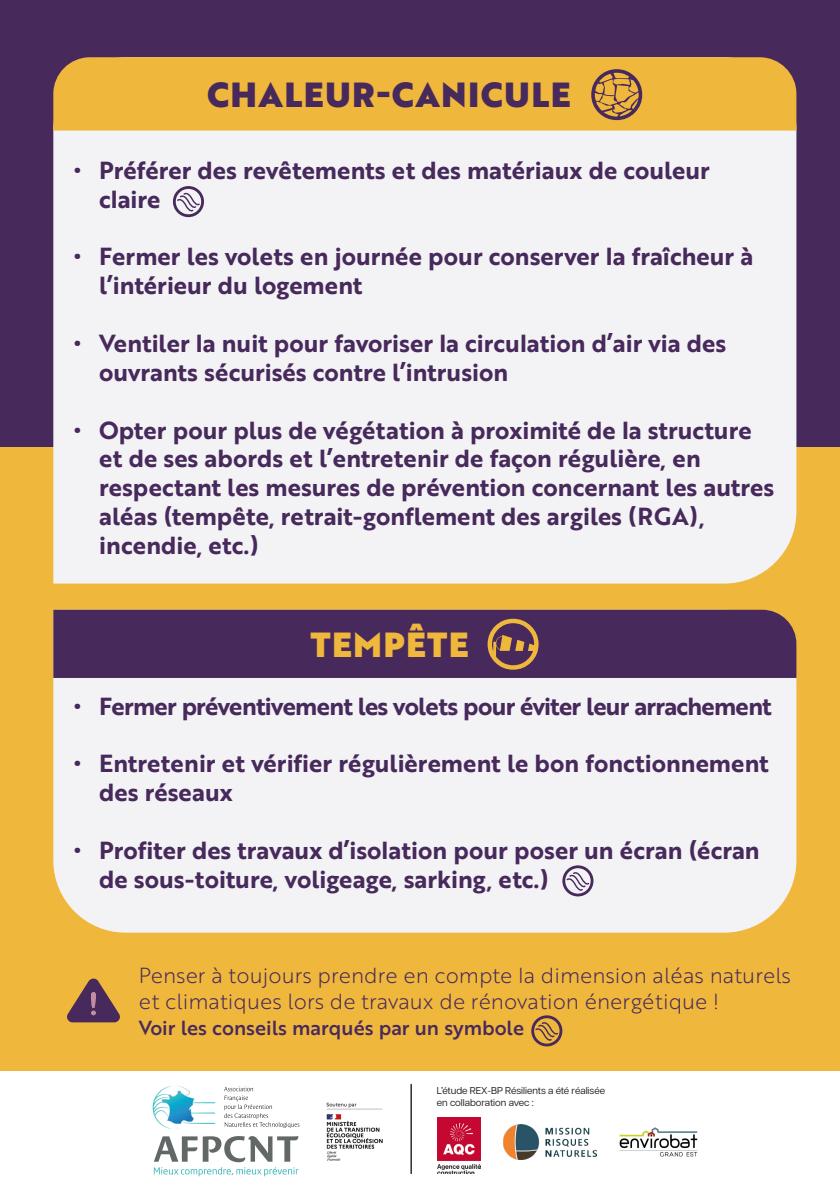
<style>
.page{position:relative;width:840px;height:1191px;background:#fff}
.page>*{position:absolute;margin:0;border:0;box-sizing:border-box;transform-origin:0 0}
.t1{font:51px "Aleagram";color:#f0b73d}
.t2{font:900 34px "Brother 1816";letter-spacing:.04em;color:#47295c}
.t3{font:900 34px "Brother 1816";letter-spacing:.04em;color:#f0b73d}
.t4{font:700 24px/28.8px "Brother 1816";color:#47295c}
.t5{font:700 24px "Brother 1816";letter-spacing:-.03em;color:#47295c}
.t6{font:300 21.2px/25.4px "Brother 1816";color:#47295c}
.t7{font:500 19.8px "Brother 1816";color:#47295c}
.t8{font:9.8px/11.8px "Articulat CF";color:#231f20}
.s1{font-family:"Aleagram";font-weight:400;font-size:51px}
</style>
<div class="page">
<div style="left:0;top:0;width:839px;height:520px;background:#47295c"></div>
<div style="left:0;top:447px;width:839px;height:744px;background:#f0b73d"></div>
<div style="left:53px;top:678px;width:743px;height:254px;background:#f3f3f5"></div>
<div style="left:0;top:1071px;width:839px;height:120px;background:#fff"></div>
<div style="left:53px;top:610px;width:743px;height:68px;background:#47295c"></div>
<div style="left:53px;top:131px;width:743px;height:452px;background:#f3f3f5"></div>
<div style="left:53px;top:57px;width:743px;height:74px;background:#f0b73d"></div>
<svg style="left:67px;top:978px;width:53px;height:44px"></svg>
<svg style="left:565px;top:870px;width:24px;height:24px"></svg>
<div style="left:562px;top:865px;width:31px;height:31px;border:3px solid #47295c;border-radius:50%"></div>
<svg style="left:534px;top:1020px;width:24px;height:24px"></svg>
<div style="left:531px;top:1015px;width:31px;height:31px;border:3px solid #47295c;border-radius:50%"></div>
<svg style="left:176px;top:191px;width:24px;height:24px"></svg>
<div style="left:173px;top:186px;width:31px;height:31px;border:3px solid #47295c;border-radius:50%"></div>
<svg style="left:153px;top:1086px;width:62px;height:43px"></svg>
<svg style="left:224px;top:1086px;width:75px;height:42px"></svg>
<svg style="left:154px;top:1136px;width:144px;height:40px"></svg>
<img style="left:437px;top:1117px;width:43px;height:56px">
<img style="left:326px;top:1102px;width:57px;height:59px">
<img style="left:619px;top:1127px;width:77px;height:29px">
<img style="left:503px;top:1124px;width:93px;height:35px">
<hr style="left:410px;top:1084px;width:1px;height:89px;background:#231f20">
<p class="t2" style="left:207px;top:69px;width:436px">CHALEUR-CANICULE <span class="s1">v</span></p>
<p class="t4" style="left:99px;top:155px;width:611px;text-indent:-25px">• Préférer des revêtements et des matériaux de couleur claire</p>
<p class="t4" style="left:99px;top:241px;width:655px;text-indent:-25px">• Fermer les volets en journée pour conserver la fraîcheur à l’intérieur du logement</p>
<p class="t4" style="left:99px;top:328px;width:628px;text-indent:-25px">• Ventiler la nuit pour favoriser la circulation d’air via des ouvrants sécurisés contre l’intrusion</p>
<p class="t4" style="left:99px;top:415px;width:676px;text-indent:-25px">• Opter pour plus de végétation à proximité de la structure et de ses abords et l’entretenir de façon régulière, en respectant les mesures de prévention concernant les autres aléas (tempête, retrait-gonflement des argiles (RGA), incendie, etc.)</p>
<p class="t3" style="left:310px;top:618px;width:160px">TEMPÊTE</p>
<p class="t1" style="left:487px;top:618px;width:52px">r</p>
<p class="t5" style="left:74px;top:687px;width:699px">• Fermer préventivement les volets pour éviter leur arrachement</p>
<p class="t4" style="left:99px;top:748px;width:670px;text-indent:-25px">• Entretenir et vérifier régulièrement le bon fonctionnement des réseaux</p>
<p class="t4" style="left:99px;top:835px;width:661px;text-indent:-25px">• Profiter des travaux d’isolation pour poser un écran (écran de sous-toiture, voligeage, sarking, etc.)</p>
<p class="t6" style="left:139px;top:962px;width:653px">Penser à toujours prendre en compte la dimension aléas naturels et climatiques lors de travaux de rénovation énergétique !</p>
<p class="t7" style="left:139px;top:1012px;width:386px">Voir les conseils marqués par un symbole</p>
<p class="t8" style="left:436px;top:1084px;width:170px">L’étude REX-BP Résilients a été réalisée en collaboration avec :</p>
</div>
